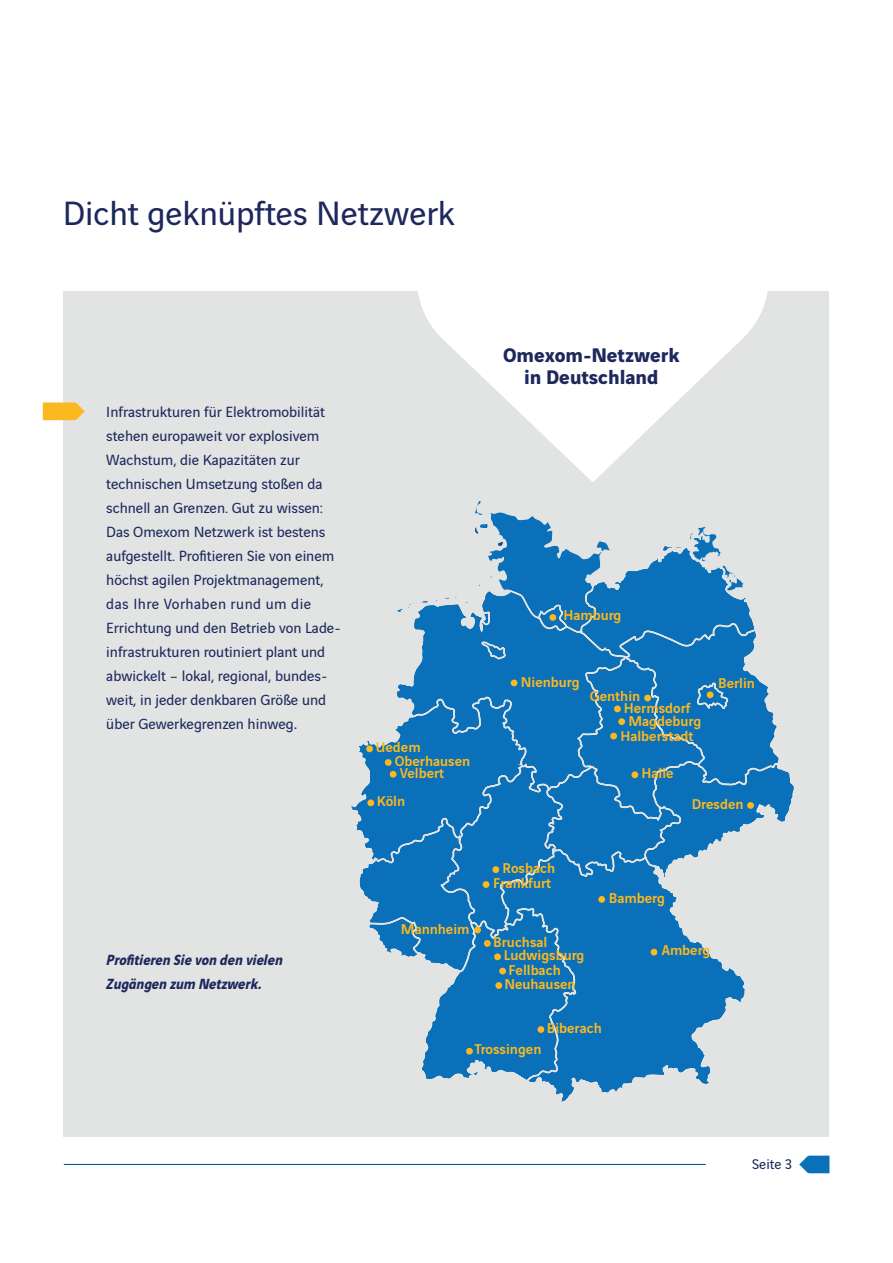
<style>
.page{position:relative;width:893px;height:1263px;background:#fff}
.page>*{position:absolute;margin:0;border:0;box-sizing:border-box;transform-origin:0 0}
.t1{font:36px "Vinci Sans";color:#1d285c}
.t2{font:700 21px/21.6px "Vinci Sans";color:#1d285c;text-align:center}
.t3{font:15.75px/24px "Vinci Sans";color:#1d285c}
.t4{font:italic 700 15.75px/24px "Vinci Sans";color:#1d285c}
.t5{font:500 15.15px/14.4px "Vinci Sans";color:#fcb81f}
.t6{font:15px "Vinci Sans";color:#1d285c}
.s1{font-size:18px}
</style>
<div class="page">
<div style="left:64px;top:291px;width:765px;height:846px;background:#e2e3e3"></div>
<svg style="left:418px;top:291px;width:350px;height:191px;fill:#fff"></svg>
<svg style="left:43px;top:402px;width:42px;height:18px"></svg>
<svg style="left:799px;top:1155px;width:30px;height:18px"></svg>
<hr style="left:64px;top:1164px;width:642px;height:1px;background:#014990">
<svg style="left:549px;top:1083px;width:159px;height:19px"></svg>
<svg style="left:351px;top:501px;width:443px;height:582px"></svg>
<div style="left:537px;top:1026px;width:7px;height:7px;background:#fcb81f;border-radius:50%"></div>
<div style="left:484px;top:940px;width:7px;height:7px;background:#fcb81f;border-radius:50%"></div>
<div style="left:474px;top:927px;width:7px;height:6px;background:#fcb81f;border-radius:50%"></div>
<div style="left:483px;top:881px;width:6px;height:7px;background:#fcb81f;border-radius:50%"></div>
<div style="left:367px;top:799px;width:7px;height:7px;background:#fcb81f;border-radius:50%"></div>
<div style="left:492px;top:866px;width:7px;height:7px;background:#fcb81f;border-radius:50%"></div>
<div style="left:385px;top:759px;width:7px;height:7px;background:#fcb81f;border-radius:50%"></div>
<div style="left:366px;top:745px;width:7px;height:7px;background:#fcb81f;border-radius:50%"></div>
<div style="left:494px;top:953px;width:7px;height:7px;background:#fcb81f;border-radius:50%"></div>
<div style="left:499px;top:968px;width:7px;height:6px;background:#fcb81f;border-radius:50%"></div>
<div style="left:495px;top:982px;width:7px;height:7px;background:#fcb81f;border-radius:50%"></div>
<div style="left:466px;top:1048px;width:7px;height:6px;background:#fcb81f;border-radius:50%"></div>
<div style="left:747px;top:802px;width:7px;height:7px;background:#fcb81f;border-radius:50%"></div>
<div style="left:390px;top:771px;width:6px;height:7px;background:#fcb81f;border-radius:50%"></div>
<h1 class="t1" style="left:63px;top:187px;width:394px">Dicht geknüpftes Netzwerk</h1>
<p class="t3" style="left:106px;top:399px;width:236px">Infrastrukturen für Elektromobilität stehen europaweit vor explosivem Wachstum, die Kapazitäten zur technischen Umsetzung stoßen da schnell an Grenzen. Gut zu wissen:<br>Das Omexom Netzwerk ist bestens aufgestellt. Profitieren Sie von einem höchst agilen Projektmanagement, das Ihre Vorhaben rund um die Errichtung und den Betrieb von Lade&shy;infrastrukturen routiniert plant und abwickelt – lokal, regional, bundes&shy;weit, in jeder denkbaren Größe und über Gewerkegrenzen hinweg<span class="s1">.</span></p>
<p class="t4" style="left:106px;top:946px;width:178px">Profitieren Sie von den vielen<br>Zugängen zum Netzwerk.</p>
<h2 class="t2" style="left:503px;top:343px;width:178px">Omexom-Netzwerk in Deutschland</h2>
<p class="t5" style="left:395px;top:739px;width:77px;line-height:13.6px;text-indent:-19px">Uedem<br>Oberhausen</p>
<p class="t5" style="left:400px;top:764px;width:46px">Velbert</p>
<p class="t5" style="left:377px;top:792px;width:30px">Köln</p>
<p class="t5" style="left:401px;top:920px;width:70px">Mannheim</p>
<p class="t5" style="left:563px;top:606px;width:60px">Hamburg</p>
<p class="t5" style="left:521px;top:673px;width:60px">Nienburg</p>
<p class="t5" style="left:718px;top:674px;width:38px">Berlin</p>
<p class="t5" style="left:624px;top:689px;width:68px;line-height:11.9px;text-indent:-34px">Genthin<br>Hermsdorf</p>
<p class="t5" style="left:620px;top:728px;width:75px">Halberstadt</p>
<p class="t5" style="left:641px;top:764px;width:34px">Halle</p>
<p class="t5" style="left:692px;top:795px;width:53px">Dresden</p>
<p class="t5" style="left:628px;top:712px;width:74px">Magdeburg</p>
<p class="t5" style="left:493px;top:859px;width:63px;line-height:14.9px;text-align:right">Rosbach<br>Frankfurt</p>
<p class="t5" style="left:493px;top:933px;width:56px">Bruchsal</p>
<p class="t5" style="left:504px;top:946px;width:82px">Ludwigsburg<br>Fellbach<br>Neuhausen</p>
<p class="t5" style="left:547px;top:1020px;width:56px">Biberach</p>
<p class="t5" style="left:609px;top:889px;width:58px">Bamberg</p>
<p class="t5" style="left:662px;top:941px;width:50px">Amberg</p>
<p class="t5" style="left:475px;top:1041px;width:68px">Trossingen</p>
<p class="t6" style="left:752px;top:1153px;width:42px">Seite 3</p>
</div>
